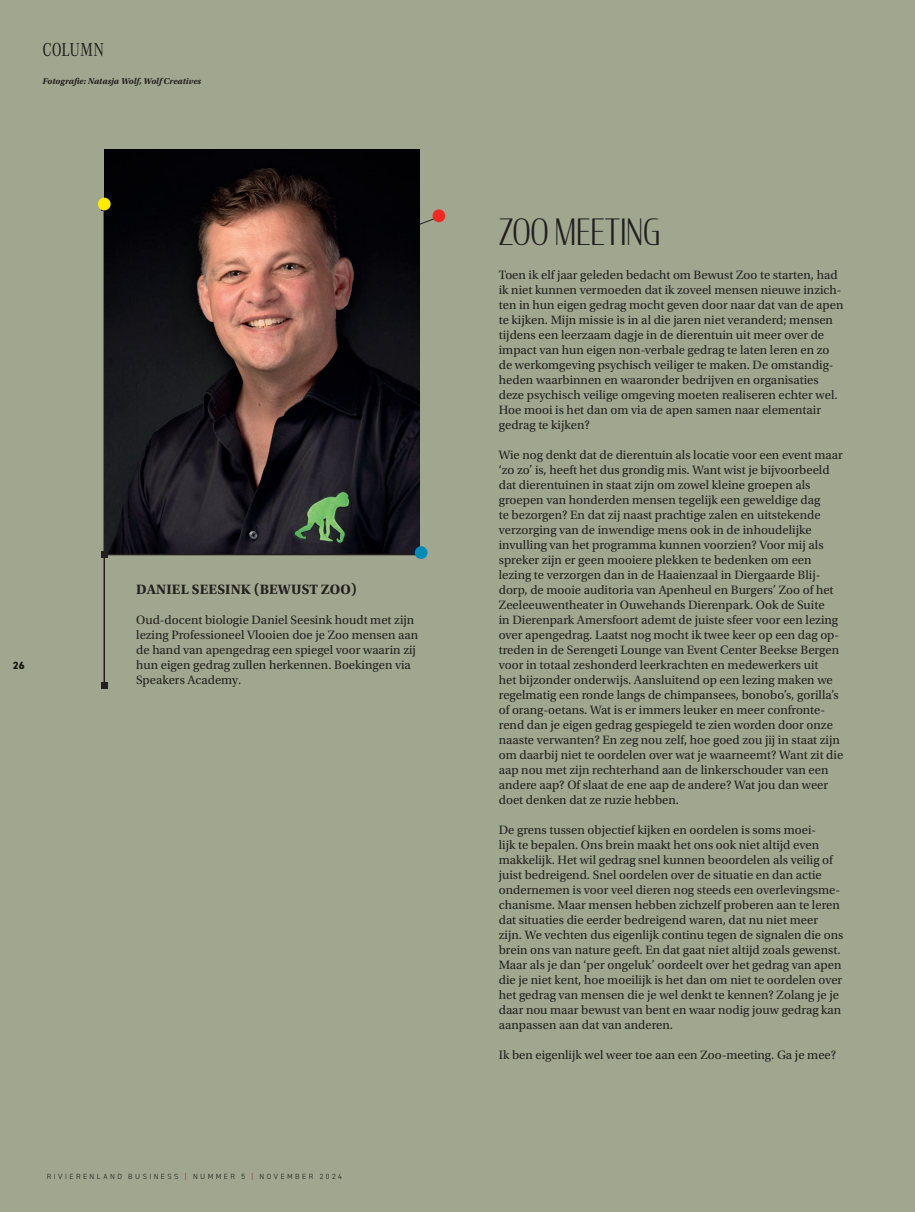
<style>
.page{position:relative;width:915px;height:1212px;background:#fff}
.page>*{position:absolute;margin:0;border:0;box-sizing:border-box;transform-origin:0 0}
.t1{font:300 36px "Condor Cond";letter-spacing:-.005em;color:#231f20;scale:.95 1}
.t2{font:19.5px "Corporate A Cond Pro";letter-spacing:-.01em;color:#231f20}
.t3{font:700 14.25px "Utopia Std";letter-spacing:.01em;color:#231f20}
.t4{font:12.75px/15px "Utopia Std";color:#231f20}
.t5{font:800 10.5px "DIN2014";color:#231f20}
.t6{font:italic 700 9px "Utopia Std";color:#231f20}
.t7{font:300 7.5px "DIN2014";letter-spacing:.325em;color:#231f20}
.s1{color:#d81c23}
</style>
<div class="page">
<div style="left:0;top:0;width:914px;height:1212px;background:#a1a78f"></div>
<hr style="left:103px;top:207px;width:2px;height:479px;background:#231f20">
<svg style="left:101px;top:683px;width:6px;height:6px"></svg>
<img style="left:104px;top:150px;width:315px;height:403px">
<hr style="left:105px;top:554px;width:315px;height:1px;background:#231f20">
<svg style="left:102px;top:551px;width:6px;height:6px"></svg>
<div style="left:414px;top:546px;width:13px;height:13px;background:#008bb7;border-radius:50%"></div>
<div style="left:432px;top:209px;width:13px;height:13px;background:#ee2823;border-radius:50%"></div>
<div style="left:98px;top:198px;width:13px;height:12px;background:#ffea01;border-radius:50%"></div>
<h2 class="t2" style="left:42px;top:36px;width:63px">COLUMN</h2>
<p class="t6" style="left:42px;top:76px;width:160px">Fotografie: Natasja Wolf, Wolf Creatives</p>
<p class="t5" style="left:13px;top:658px;width:13px">26</p>
<p class="t3" style="left:136px;top:581px;width:222px">DANIEL SEESINK (BEWUST ZOO)</p>
<p class="t4" style="left:136px;top:613px;width:283px">Oud-docent biologie Daniel Seesink houdt met zijn lezing Professioneel Vlooien doe je Zoo mensen aan de hand van apengedrag een spiegel voor waarin zij hun eigen gedrag zullen herkennen. Boekingen via Speakers Academy.</p>
<p class="t7" style="left:47px;top:1172px;width:296px">RIVIERENLAND BUSINESS <span class="s1">|</span> NUMMER 5 <span class="s1">|</span> NOVEMBER 2024</p>
<h1 class="t1" style="left:498px;top:209px;width:171px">ZOO MEETING</h1>
<p class="t4" style="left:498px;top:268px;width:346px">Toen ik elf jaar geleden bedacht om Bewust Zoo te starten, had ik niet kunnen vermoeden dat ik zoveel mensen nieuwe inzich&shy;ten in hun eigen gedrag mocht geven door naar dat van de apen te kijken. Mijn missie is in al die jaren niet veranderd; mensen tijdens een leerzaam dagje in de dierentuin uit meer over de impact van hun eigen non-verbale gedrag te laten leren en zo de werkomgeving psychisch veiliger te maken. De omstandig&shy;heden waarbinnen en waaronder bedrijven en organisaties deze psychisch veilige omgeving moeten realiseren echter wel.<br>Hoe mooi is het dan om via de apen samen naar elementair gedrag te kijken?</p>
<p class="t4" style="left:498px;top:448px;width:346px">Wie nog denkt dat de dierentuin als locatie voor een event maar ‘zo zo’ is, heeft het dus grondig mis. Want wist je bijvoorbeeld dat dierentuinen in staat zijn om zowel kleine groepen als groepen van honderden mensen tegelijk een geweldige dag<br>te bezorgen? En dat zij naast prachtige zalen en uitstekende verzorging van de inwendige mens ook in de inhoudelijke invulling van het programma kunnen voorzien? Voor mij als spreker zijn er geen mooiere plekken te bedenken om een lezing te verzorgen dan in de Haaienzaal in Diergaarde Blij&shy;dorp, de mooie auditoria van Apenheul en Burgers’ Zoo of het Zeeleeuwentheater in Ouwehands Dierenpark. Ook de Suite<br>in Dierenpark Amersfoort ademt de juiste sfeer voor een lezing over apengedrag. Laatst nog mocht ik twee keer op een dag op&shy;treden in de Serengeti Lounge van Event Center Beekse Bergen voor in totaal zeshonderd leerkrachten en medewerkers uit<br>het bijzonder onderwijs. Aansluitend op een lezing maken we regelmatig een ronde langs de chimpansees, bonobo’s, gorilla’s of orang-oetans. Wat is er immers leuker en meer confronte&shy;rend dan je eigen gedrag gespiegeld te zien worden door onze naaste verwanten? En zeg nou zelf, hoe goed zou jij in staat zijn om daarbij niet te oordelen over wat je waarneemt? Want zit die aap nou met zijn rechterhand aan de linkerschouder van een andere aap? Of slaat de ene aap de andere? Wat jou dan weer doet denken dat ze ruzie hebben.</p>
<p class="t4" style="left:498px;top:822px;width:346px">De grens tussen objectief kijken en oordelen is soms moei-<br>lijk te bepalen. Ons brein maakt het ons ook niet altijd even makkelijk. Het wil gedrag snel kunnen beoordelen als veilig of juist bedreigend. Snel oordelen over de situatie en dan actie ondernemen is voor veel dieren nog steeds een overlevingsme&shy;chanisme. Maar mensen hebben zichzelf proberen aan te leren dat situaties die eerder bedreigend waren, dat nu niet meer zijn. We vechten dus eigenlijk continu tegen de signalen die ons brein ons van nature geeft. En dat gaat niet altijd zoals gewenst.<br>Maar als je dan ‘per ongeluk’ oordeelt over het gedrag van apen die je niet kent, hoe moeilijk is het dan om niet te oordelen over het gedrag van mensen die je wel denkt te kennen? Zolang je je daar nou maar bewust van bent en waar nodig jouw gedrag kan aanpassen aan dat van anderen.</p>
<p class="t4" style="left:498px;top:1047px;width:339px">Ik ben eigenlijk wel weer toe aan een Zoo-meeting. Ga je mee?</p>
</div>
